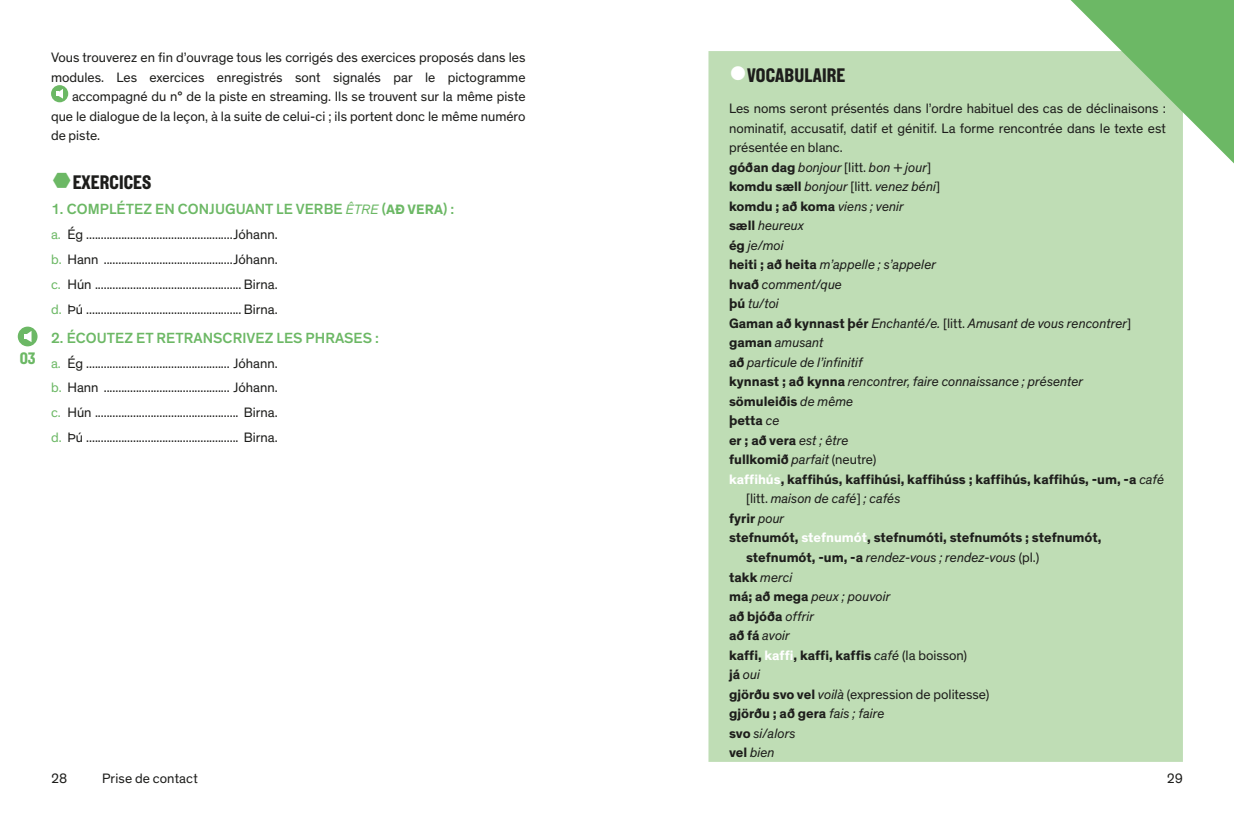
<style>
.page{position:relative;width:1234px;height:830px;background:#fff}
.page>*{position:absolute;margin:0;border:0;box-sizing:border-box;transform-origin:0 0}
.t1{font:19.5px "New Grotesk Square FIVE";letter-spacing:.01em;color:#1d1d1b}
.t2{font:16.5px "New Grotesk Square FIVE";color:#6cb865}
.t3{font:500 15px "Theinhardt";letter-spacing:.005em;color:#6cb865}
.t4{font:13.8px/24.8px "Theinhardt";color:#1d1d1b;text-align:justify}
.t5{font:italic 13.8px "Theinhardt";color:#1d1d1b}
.t6{font:700 13.8px "Theinhardt";color:#1d1d1b}
.s1{font-weight:400;font-style:italic;font-size:13.8px}
.s2{font-weight:700;font-size:13.8px}
.s3{color:#6cb865}
.s4{color:#fff}
.s5{font-weight:700;font-style:normal}
.s6{font-style:normal}
.s7{font-weight:400;font-style:italic}
.s8{font-weight:400}
.s9{font-weight:700}
.s10{font-style:italic}
</style>
<div class="page">
<div style="left:51px;top:85px;width:17px;height:17px;background:#6cb865;border-radius:50%"></div>
<svg style="left:56px;top:89px;width:7px;height:10px"></svg>
<div style="left:18px;top:326px;width:20px;height:20px;background:#6cb865;border-radius:50%"></div>
<svg style="left:24px;top:331px;width:8px;height:11px"></svg>
<div style="left:708px;top:51px;width:474px;height:710px;background:#bfddb5"></div>
<svg style="left:1070px;top:0;width:164px;height:163px;background:#9cce95"></svg>
<p class="t2" style="left:20px;top:347px;width:17px">03</p>
<p class="t4" style="left:51px;top:46px;width:476px">Vous trouverez en fin d’ouvrage tous les corrigés des exercices proposés dans les</p>
<p class="t4" style="left:51px;top:65px;width:476px">modules. Les exercices enregistrés sont signalés par le pictogramme</p>
<p class="t4" style="left:72px;top:84px;width:455px">accompagné du n° de la piste en streaming. Ils se trouvent sur la même piste</p>
<p class="t4" style="left:51px;top:104px;width:476px">que le dialogue de la leçon, à la suite de celui-ci ; ils portent donc le même numéro</p>
<p class="t4" style="left:51px;top:123px;width:51px">de piste.</p>
<p class="t1" style="left:73px;top:170px;width:80px">EXERCICES</p>
<p class="t3" style="left:51px;top:200px;width:404px">1. COMPLÉTEZ EN CONJUGUANT LE VERBE <span class="s1">ÊTRE</span> (<span class="s2">AÐ VERA</span>) :</p>
<p class="t4" style="left:51px;top:222px;width:228px"><span class="s3">a.</span> Ég ..................................................Jóhann. <span class="s3">b.</span> Hann ............................................Jóhann. <span class="s3">c.</span> Hún .................................................. Birna. <span class="s3">d.</span> Þú ..................................................... Birna.</p>
<p class="t3" style="left:51px;top:328px;width:329px">2. ÉCOUTEZ ET RETRANSCRIVEZ LES PHRASES :</p>
<p class="t4" style="left:51px;top:351px;width:228px"><span class="s3">a.</span> Ég ................................................. Jóhann. <span class="s3">b.</span> Hann ........................................... Jóhann. <span class="s3">c.</span> Hún ................................................. Birna. <span class="s3">d.</span> Þú .................................................... Birna.</p>
<p class="t1" style="left:729px;top:63px;width:118px"><span class="s4">●</span>VOCABULAIRE</p>
<p class="t4" style="left:729px;top:96px;width:438px">Les noms seront présentés dans l’ordre habituel des cas de déclinaisons :</p>
<p class="t4" style="left:729px;top:116px;width:438px">nominatif, accusatif, datif et génitif. La forme rencontrée dans le texte est</p>
<p class="t4" style="left:729px;top:135px;width:115px">présentée en blanc.</p>
<p class="t5" style="left:729px;top:159px;width:203px"><span class="s5">góðan dag</span> bonjour <span class="s6">[litt.</span> bon + jour<span class="s6">]</span></p>
<p class="t5" style="left:729px;top:178px;width:212px"><span class="s5">komdu sæll</span> bonjour <span class="s6">[litt.</span> venez béni<span class="s6">]</span></p>
<p class="t6" style="left:729px;top:197px;width:176px">komdu ; að koma <span class="s7">viens ; venir</span></p>
<p class="t5" style="left:729px;top:217px;width:76px"><span class="s5">sæll</span> heureux</p>
<p class="t5" style="left:729px;top:237px;width:56px"><span class="s5">ég</span> je/moi</p>
<p class="t5" style="left:729px;top:256px;width:209px"><span class="s5">heiti ; að heita</span> m’appelle ; s’appeler</p>
<p class="t5" style="left:729px;top:276px;width:114px"><span class="s5">hvað</span> comment/que</p>
<p class="t5" style="left:729px;top:295px;width:51px"><span class="s5">þú</span> tu/toi</p>
<p class="t5" style="left:729px;top:315px;width:403px"><span class="s5">Gaman að kynnast þér</span> Enchanté/e. <span class="s6">[litt.</span> Amusant de vous rencontrer<span class="s6">]</span></p>
<p class="t5" style="left:729px;top:334px;width:96px"><span class="s5">gaman</span> amusant</p>
<p class="t5" style="left:729px;top:354px;width:135px"><span class="s5">að</span> particule de l’infinitif</p>
<p class="t5" style="left:729px;top:373px;width:356px"><span class="s5">kynnast ; að kynna</span> rencontrer, faire connaissance ; présenter</p>
<p class="t6" style="left:729px;top:392px;width:126px">sömuleiðis <span class="s7">de même</span></p>
<p class="t6" style="left:729px;top:412px;width:52px">þetta <span class="s7">ce</span></p>
<p class="t6" style="left:729px;top:431px;width:121px">er ; að vera <span class="s7">est ; être</span></p>
<p class="t6" style="left:729px;top:451px;width:149px">fullkomið <span class="s7">parfait</span> <span class="s8">(neutre)</span></p>
<p class="t6" style="left:729px;top:470px;width:436px"><span class="s4">kaffihús</span>, kaffihús, kaffihúsi, kaffihúss ; kaffihús, kaffihús, -um, -a <span class="s7">café</span></p>
<p class="t5" style="left:746px;top:490px;width:156px"><span class="s6">[litt.</span> maison de café<span class="s6">]</span> ; cafés</p>
<p class="t6" style="left:729px;top:509px;width:57px">fyrir <span class="s7">pour</span></p>
<p class="t6" style="left:729px;top:529px;width:374px">stefnumót, <span class="s4">stefnumót</span>, stefnumóti, stefnumóts ; stefnumót,</p>
<p class="t5" style="left:746px;top:549px;width:295px"><span class="s5">stefnumót, -um, -a</span> rendez-vous ; rendez-vous <span class="s6">(pl.)</span></p>
<p class="t5" style="left:729px;top:568px;width:65px"><span class="s5">takk</span> merci</p>
<p class="t5" style="left:729px;top:588px;width:163px"><span class="s5">má; að mega</span> peux ; pouvoir</p>
<p class="t6" style="left:729px;top:607px;width:87px">að bjóða <span class="s7">offrir</span></p>
<p class="t5" style="left:729px;top:627px;width:62px"><span class="s5">að fá</span> avoir</p>
<p class="t6" style="left:729px;top:646px;width:239px">kaffi, <span class="s4">kaffi</span>, kaffi, kaffis <span class="s7">café</span> <span class="s8">(la boisson)</span></p>
<p class="t5" style="left:729px;top:666px;width:33px"><span class="s5">já</span> oui</p>
<p class="t4" style="left:729px;top:681px;width:262px"><span class="s9">gjörðu svo vel</span> <span class="s10">voilà</span> (expression de politesse)</p>
<p class="t6" style="left:729px;top:704px;width:157px">gjörðu ; að gera <span class="s7">fais ; faire</span></p>
<p class="t5" style="left:729px;top:724px;width:68px"><span class="s5">svo</span> si/alors</p>
<p class="t5" style="left:729px;top:744px;width:47px"><span class="s5">vel</span> bien</p>
<p class="t4" style="left:51px;top:766px;width:18px">2834</p>
<p class="t4" style="left:102px;top:766px;width:97px">Prise de contact</p>
<p class="t4" style="left:1166px;top:766px;width:18px">35</p>
<p class="t4" style="left:1166px;top:766px;width:18px">29</p>
</div>
